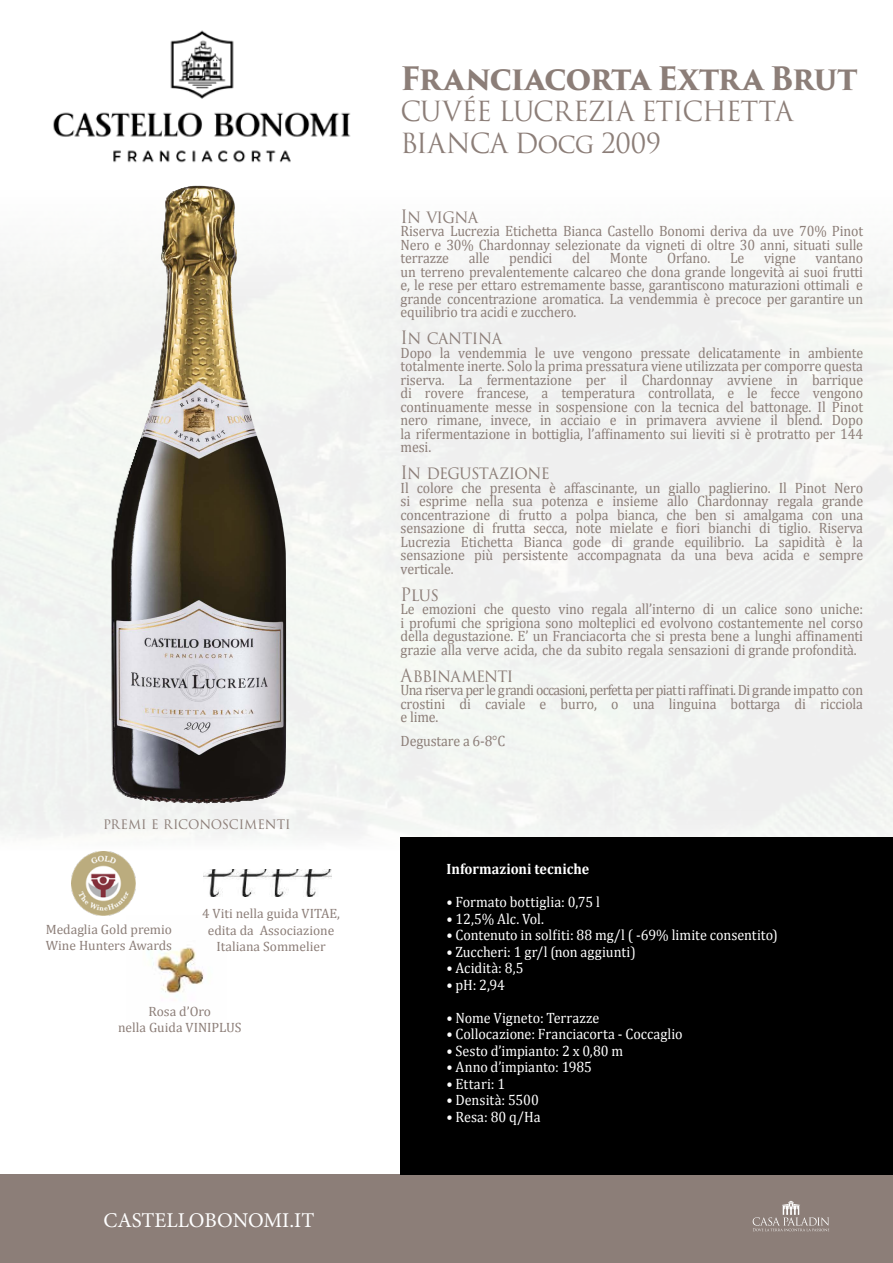
<style>
.page{position:relative;width:893px;height:1263px;background:#fff}
.page>*{position:absolute;margin:0;border:0;box-sizing:border-box;transform-origin:0 0}
.t1{font:700 31.5px "Trajan Pro 3";letter-spacing:-.05em;color:#8c7e78;scale:.96 1}
.t2{font:27px/31.5px "Trajan Pro 3";letter-spacing:-.04em;color:#8c7e78;scale:.96 1}
.t3{font:21px "Minion Pro";color:#fff}
.t4{font:18px "Trajan Pro 3";letter-spacing:-.045em;color:#8c7e78;scale:.93 1}
.t5{font:18px "Trajan Pro 3";letter-spacing:-.02em;color:#8c7e78;scale:.93 1}
.t6{font:15px/13.5px "Cambria";letter-spacing:-.01em;color:#8c7e78;text-align:justify;scale:.93 1}
.t7{font:15px "Cambria";color:#fff;scale:.94 1}
.t8{font:700 15px "Cambria";letter-spacing:.005em;color:#fff;scale:.94 1}
.t9{font:15px "Trajan Pro 3";letter-spacing:-.005em;color:#8c7e78;scale:.94 1}
.t10{font:13.5px/16.2px "Cambria";color:#8c7e78;text-align:center}
</style>
<div class="page">
<div style="left:0;top:261px;width:893px;height:591px;background:#f1f3f1"></div>
<div style="left:0;top:1174px;width:893px;height:89px;background:#8c7e78"></div>
<div style="left:401px;top:837px;width:492px;height:337px;background:#000"></div>
<svg style="left:753px;top:1201px;width:76px;height:30px"></svg>
<img style="left:53px;top:30px;width:298px;height:133px">
<img style="left:203px;top:870px;width:128px;height:26px">
<img style="left:153px;top:947px;width:51px;height:50px">
<div style="left:0;top:261px;width:423px;height:551px;background:#f2f4f2"></div>
<img style="left:71px;top:852px;width:65px;height:64px">
<img style="left:96px;top:185px;width:232px;height:627px">
<p class="t9" style="left:103px;top:814px;width:201px">premi e riconoscimenti</p>
<p class="t10" style="left:46px;top:921px;width:128px;text-align:left">Medaglia Gold premio<br>Wine Hunters Awards</p>
<p class="t10" style="left:202px;top:906px;width:139px">4 Viti nella guida VITAE, edita da Associazione<br>Italiana Sommelier</p>
<p class="t10" style="left:118px;top:1003px;width:125px">Rosa d’Oro<br>nella Guida VINIPLUS</p>
<h3 class="t3" style="left:103px;top:1206px;width:212px">CASTELLOBONOMI.IT</h3>
<h1 class="t1" style="left:401px;top:55px;width:478px">Franciacorta Extra Brut</h1>
<h2 class="t2" style="left:401px;top:97px;width:411px">CUVÉE LUCREZIA ETICHETTA<br>BIANCA Docg 2009</h2>
<p class="t4" style="left:401px;top:204px;width:85px">In vigna</p>
<p class="t6" style="left:401px;top:224px;width:499px">Riserva Lucrezia Etichetta Bianca Castello Bonomi deriva da uve 70% Pinot Nero e 30% Chardonnay selezionate da vigneti di oltre 30 anni, situati sulle terrazze</p>
<p class="t6" style="left:469px;top:251px;width:24px">alle</p>
<p class="t6" style="left:509px;top:251px;width:48px">pendici</p>
<p class="t6" style="left:572px;top:251px;width:21px">del</p>
<p class="t6" style="left:610px;top:251px;width:42px">Monte</p>
<p class="t6" style="left:667px;top:251px;width:48px">Orfano.</p>
<p class="t6" style="left:730px;top:251px;width:17px">Le</p>
<p class="t6" style="left:764px;top:251px;width:36px">vigne</p>
<p class="t6" style="left:401px;top:251px;width:499px;text-indent:415px">vantano un terreno prevalentemente calcareo che dona grande longevità ai suoi frutti e, le rese per ettaro estremamente basse, garantiscono maturazioni ottimali e grande concentrazione aromatica. La vendemmia è precoce per garantire un equilibrio tra acidi e zucchero.</p>
<p class="t5" style="left:401px;top:326px;width:111px">In cantina</p>
<p class="t6" style="left:401px;top:346px;width:499px">Dopo la vendemmia le uve vengono pressate delicatamente in ambiente totalmente inerte. Solo la prima pressatura viene utilizzata per comporre questa riserva. La fermentazione per il Chardonnay avviene in barrique di rovere francese, a temperatura controllata, e le fecce vengono continuamente messe in sospensione con la tecnica del battonage. Il Pinot nero rimane, invece, in acciaio e in primavera avviene il blend. Dopo la rifermentazione in bottiglia, l’affinamento sui lieviti si è protratto per 144 mesi.</p>
<p class="t4" style="left:401px;top:461px;width:162px">In degustazione</p>
<p class="t6" style="left:401px;top:481px;width:499px">Il colore che presenta è affascinante, un giallo paglierino. Il Pinot Nero si esprime nella sua potenza e insieme allo Chardonnay regala grande concentrazione di frutto a polpa bianca, che ben si amalgama con una sensazione di frutta secca, note mielate e fiori bianchi di tiglio. Riserva Lucrezia Etichetta Bianca gode di grande equilibrio. La sapidità è la sensazione più persistente accompagnata da una beva acida e sempre verticale.</p>
<p class="t4" style="left:401px;top:582px;width:43px">Plus</p>
<p class="t6" style="left:401px;top:602px;width:499px">Le emozioni che questo vino regala all’interno di un calice sono uniche: i profumi che sprigiona sono molteplici ed evolvono costantemente nel corso della degustazione. E’ un Franciacorta che si presta bene a lunghi affinamenti grazie alla verve acida, che da subito regala sensazioni di grande profondità.</p>
<p class="t4" style="left:401px;top:663px;width:123px">Abbinamenti</p>
<p class="t6" style="left:401px;top:683px;width:499px">Una riserva per le grandi occasioni, perfetta per piatti raffinati. Di grande impatto con crostini di caviale e burro, o una linguina bottarga di ricciola e lime.</p>
<p class="t6" style="left:401px;top:734px;width:114px">Degustare a 6-8°C</p>
<p class="t8" style="left:446px;top:860px;width:153px">Informazioni tecniche</p>
<p class="t7" style="left:446px;top:893px;width:165px">• Formato bottiglia: 0,75 l</p>
<p class="t7" style="left:446px;top:910px;width:105px">• 12,5% Alc. Vol.</p>
<p class="t7" style="left:446px;top:926px;width:354px">• Contenuto in solfiti: 88 mg/l ( -69% limite consentito)</p>
<p class="t7" style="left:446px;top:943px;width:203px">• Zuccheri: 1 gr/l (non aggiunti)</p>
<p class="t7" style="left:446px;top:959px;width:84px">• Acidità: 8,5</p>
<p class="t7" style="left:446px;top:976px;width:64px">• pH: 2,94</p>
<p class="t7" style="left:446px;top:1009px;width:164px">• Nome Vigneto: Terrazze</p>
<p class="t7" style="left:446px;top:1025px;width:253px">• Collocazione: Franciacorta - Coccaglio</p>
<p class="t7" style="left:446px;top:1042px;width:190px">• Sesto d’impianto: 2 x 0,80 m</p>
<p class="t7" style="left:446px;top:1058px;width:156px">• Anno d’impianto: 1985</p>
<p class="t7" style="left:446px;top:1075px;width:64px">• Ettari: 1</p>
<p class="t7" style="left:446px;top:1091px;width:100px">• Densità: 5500</p>
<p class="t7" style="left:446px;top:1108px;width:102px">• Resa: 80 q/Ha</p>
</div>
